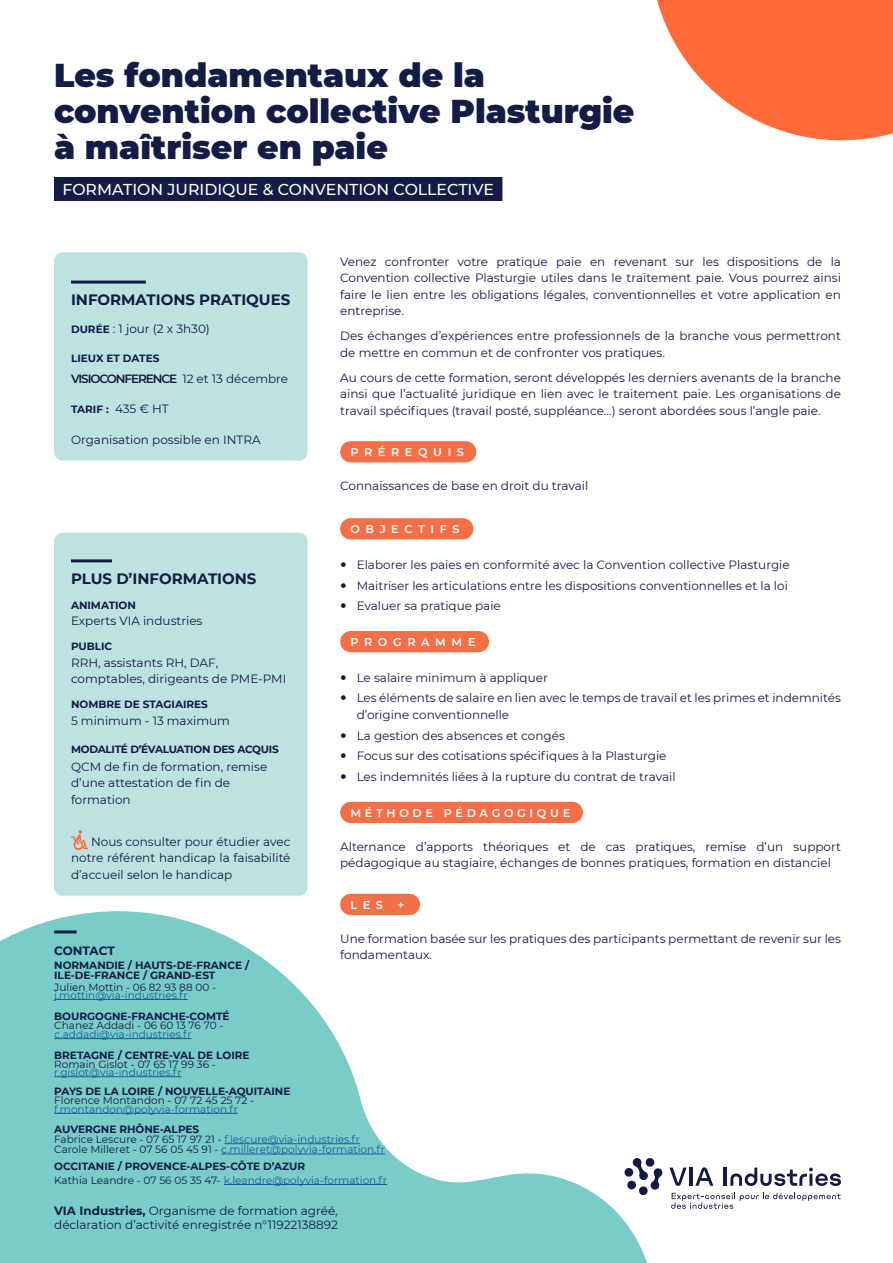
<style>
.page{position:relative;width:893px;height:1263px;background:#fff}
.page>*{position:absolute;margin:0;border:0;box-sizing:border-box;transform-origin:0 0}
.t1{font:900 33px "Montserrat";color:#131c45}
.t2{font:500 15.75px "Montserrat";color:#fff}
.t3{font:700 15px "Montserrat";color:#131c45}
.intro_et_contenus{font:12px/16.5px "Montserrat";color:#131944}
.t4{font:12px/14.4px "Montserrat";color:#131c45}
.t5{font:600 12px "Montserrat";letter-spacing:-.09em;color:#131944}
.t6{font:700 12px "Montserrat";letter-spacing:-.01em;color:#131c45}
.t7{font:600 11.25px "Montserrat";letter-spacing:.495em;color:#fff}
.t8{font:600 11.25px "Montserrat";letter-spacing:.33em;color:#fff}
.t9{font:10.5px/10.2px "Montserrat";color:#175d9e}
.t10{font:700 10.5px/10.2px "Montserrat";color:#131c45}
.intro_et_contenus-2{font:700 10.5px "Montserrat";letter-spacing:-.005em;color:#131944}
.t11{font:10.5px "Montserrat";color:#131944}
.t12{font:10.5px "Montserrat";color:#131c45}
.intro_et_contenus-3{font:700 10.5px "Montserrat";letter-spacing:-.025em;color:#131944}
.s1{font-weight:700;font-size:10.5px}
.s2{font-weight:400}
.s3{font-weight:400;font-size:12px}
.s4{font-weight:700;color:#131c45}
.s5{color:#131c45}
.s6{font-weight:400;color:#175d9e}
.s7{font-weight:700}
</style>
<div class="page">
<svg style="left:0;top:911px;width:647px;height:352px;fill:#7accc8"></svg>
<hr style="left:54px;top:930px;width:23px;height:3px;background:#131c45">
<hr style="left:54px;top:999px;width:134px;height:1px;background:#175d9e">
<hr style="left:54px;top:1038px;width:138px;height:1px;background:#175d9e">
<hr style="left:54px;top:1076px;width:128px;height:1px;background:#175d9e">
<hr style="left:54px;top:1113px;width:184px;height:1px;background:#175d9e">
<hr style="left:224px;top:1143px;width:136px;height:1px;background:#175d9e">
<hr style="left:221px;top:1154px;width:164px;height:1px;background:#175d9e">
<hr style="left:224px;top:1184px;width:163px;height:1px;background:#175d9e">
<div style="left:54px;top:177px;width:448px;height:24px;background:#131c45"></div>
<svg style="left:657px;top:0;width:236px;height:141px"></svg>
<svg style="left:671px;top:1193px;width:170px;height:16px"></svg>
<svg style="left:624px;top:1157px;width:39px;height:38px"></svg>
<svg style="left:669px;top:1167px;width:18px;height:19px"></svg>
<hr style="left:689px;top:1167px;width:3px;height:19px;background:#131944">
<svg style="left:695px;top:1167px;width:18px;height:19px"></svg>
<hr style="left:723px;top:1167px;width:3px;height:19px;background:#131944">
<svg style="left:730px;top:1167px;width:111px;height:19px"></svg>
<div style="left:340px;top:441px;width:136px;height:21px;background:#f36f48;border-radius:11px"></div>
<div style="left:340px;top:518px;width:133px;height:21px;background:#f36f48;border-radius:11px"></div>
<div style="left:340px;top:631px;width:149px;height:21px;background:#f36f48;border-radius:11px"></div>
<div style="left:340px;top:802px;width:243px;height:21px;background:#f36f48;border-radius:11px"></div>
<div style="left:340px;top:894px;width:80px;height:21px;background:#f36f48;border-radius:11px"></div>
<div style="left:54px;top:533px;width:254px;height:363px;background:#bde3e1;border-radius:9px"></div>
<hr style="left:71px;top:559px;width:41px;height:3px;background:#131c45">
<svg style="left:71px;top:830px;width:17px;height:20px"></svg>
<div style="left:54px;top:252px;width:254px;height:209px;background:#bde3e1;border-radius:9px"></div>
<hr style="left:71px;top:281px;width:75px;height:3px;background:#131c45">
<p class="t1" style="left:54px;top:50px;width:432px">Les fondamentaux de la</p>
<p class="t1" style="left:54px;top:86px;width:582px">convention collective Plasturgie</p>
<p class="t1" style="left:54px;top:122px;width:335px">à maîtriser en paie</p>
<p class="t2" style="left:63px;top:178px;width:433px">FORMATION JURIDIQUE &amp; CONVENTION COLLECTIVE</p>
<p class="intro_et_contenus" style="left:340px;top:253px;width:502px;text-align:justify">Venez confronter votre pratique paie en revenant sur les dispositions de la Convention collective Plasturgie utiles dans le traitement paie. Vous pourrez ainsi faire le lien entre les obligations légales, conventionnelles et votre application en entreprise.</p>
<p class="intro_et_contenus" style="left:340px;top:327px;width:502px">Des échanges d’expériences entre professionnels de la branche vous permettront de mettre en commun et de confronter vos pratiques.</p>
<p class="intro_et_contenus" style="left:340px;top:369px;width:502px;text-align:justify">Au cours de cette formation, seront développés les derniers avenants de la branche ainsi que l’actualité juridique en lien avec le traitement paie. Les organisations de travail spécifiques (travail posté, suppléance…) seront abordées sous l’angle paie.</p>
<p class="t7" style="left:350px;top:444px;width:115px">PRÉREQUIS</p>
<p class="intro_et_contenus" style="left:340px;top:477px;width:250px">Connaissances de base en droit du travail</p>
<p class="t7" style="left:350px;top:521px;width:111px">OBJECTIFS</p>
<p class="t4" style="left:357px;top:557px;width:434px">Elaborer les paies en conformité avec la Convention collective Plasturgie</p>
<p class="t4" style="left:357px;top:578px;width:433px">Maitriser les articulations entre les dispositions conventionnelles et la loi</p>
<p class="t4" style="left:357px;top:598px;width:146px">Evaluer sa pratique paie</p>
<p class="t7" style="left:350px;top:634px;width:127px">PROGRAMME</p>
<p class="t4" style="left:357px;top:670px;width:193px">Le salaire minimum à appliquer</p>
<p class="t4" style="left:357px;top:689px;width:486px;line-height:16.5px">Les éléments de salaire en lien avec le temps de travail et les primes et indemnités d’origine conventionnelle</p>
<p class="t4" style="left:357px;top:728px;width:210px">La gestion des absences et congés</p>
<p class="t4" style="left:357px;top:748px;width:311px">Focus sur des cotisations spécifiques à la Plasturgie</p>
<p class="t4" style="left:357px;top:769px;width:320px">Les indemnités liées à la rupture du contrat de travail</p>
<p class="t8" style="left:350px;top:805px;width:221px">MÉTHODE PÉDAGOGIQUE</p>
<p class="intro_et_contenus" style="left:340px;top:838px;width:502px">Alternance d’apports théoriques et de cas pratiques, remise d’un support pédagogique au stagiaire, échanges de bonnes pratiques, formation en distanciel</p>
<p class="t7" style="left:350px;top:897px;width:34px">LES</p>
<p class="t7" style="left:397px;top:897px;width:8px">+</p>
<p class="intro_et_contenus" style="left:340px;top:930px;width:502px">Une formation basée sur les pratiques des participants permettant de revenir sur les fondamentaux.</p>
<p class="t3" style="left:71px;top:289px;width:221px">INFORMATIONS PRATIQUES</p>
<p class="intro_et_contenus" style="left:71px;top:320px;width:140px"><span class="s1">DURÉE</span> : 1 jour (2 x 3h30)</p>
<p class="intro_et_contenus-2" style="left:71px;top:351px;width:90px">LIEUX ET DATES</p>
<p class="t5" style="left:71px;top:371px;width:219px">VISIOCONFERENCE <span class="s2">12 et 13 décembre</span></p>
<p class="intro_et_contenus-2" style="left:71px;top:402px;width:99px">TARIF : <span class="s3">435 € HT</span></p>
<p class="intro_et_contenus" style="left:71px;top:431px;width:191px">Organisation possible en INTRA</p>
<p class="t3" style="left:71px;top:567px;width:187px">PLUS D’INFORMATIONS</p>
<p class="intro_et_contenus-2" style="left:71px;top:597px;width:66px">ANIMATION</p>
<p class="intro_et_contenus" style="left:71px;top:612px;width:133px">Experts VIA industries</p>
<p class="intro_et_contenus-2" style="left:71px;top:639px;width:43px">PUBLIC</p>
<p class="intro_et_contenus" style="left:71px;top:654px;width:217px">RRH, assistants RH, DAF, comptables, dirigeants de PME-PMI</p>
<p class="intro_et_contenus-2" style="left:71px;top:697px;width:138px">NOMBRE DE STAGIAIRES</p>
<p class="intro_et_contenus" style="left:71px;top:712px;width:160px">5 minimum - 13 maximum</p>
<p class="intro_et_contenus-3" style="left:71px;top:741px;width:209px">MODALITÉ D’ÉVALUATION DES ACQUIS</p>
<p class="intro_et_contenus" style="left:71px;top:758px;width:198px">QCM de fin de formation, remise d’une attestation de fin de formation</p>
<p class="intro_et_contenus" style="left:71px;top:833px;width:221px;text-align:justify;text-indent:20px">Nous consulter pour étudier avec notre référent handicap la faisabilité d’accueil selon le handicap</p>
<p class="t6" style="left:54px;top:942px;width:62px">CONTACT</p>
<p class="t10" style="left:54px;top:960px;width:197px">NORMANDIE / HAUTS-DE-FRANCE /<br>ILE-DE-FRANCE / GRAND-EST</p>
<p class="t12" style="left:54px;top:980px;width:163px">Julien Mottin - 06 82 93 88 00 -</p>
<p class="t9" style="left:54px;top:989px;width:135px">j.mottin@via-industries.fr</p>
<p class="t10" style="left:54px;top:1010px;width:177px">BOURGOGNE-FRANCHE-COMTÉ</p>
<p class="t12" style="left:54px;top:1018px;width:171px">Chanez Addadi - 06 60 13 76 70 -</p>
<p class="t9" style="left:54px;top:1029px;width:139px">c.addadi@via-industries.fr</p>
<p class="t10" style="left:54px;top:1050px;width:197px">BRETAGNE / CENTRE-VAL DE LOIRE</p>
<p class="t11" style="left:54px;top:1057px;width:163px">Romain Gislot - 07 65 17 99 36 -</p>
<p class="t9" style="left:54px;top:1067px;width:129px">r.gislot@via-industries.fr</p>
<p class="t10" style="left:54px;top:1085px;width:238px">PAYS DE LA LOIRE / NOUVELLE-AQUITAINE</p>
<p class="t11" style="left:54px;top:1092px;width:202px">Florence Montandon - 07 72 45 25 72 -</p>
<p class="t9" style="left:54px;top:1103px;width:185px">f.montandon@polyvia-formation.fr</p>
<p class="t9" style="left:54px;top:1123px;width:332px"><span class="s4">AUVERGNE RHÔNE-ALPES<br></span><span class="s5">Fabrice Lescure - 07 65 17 97 21 -</span> f.lescure@via-industries.fr<br><span class="s5">Carole Milleret - 07 56 05 45 91 -</span> c.milleret@polyvia-formation.fr</p>
<p class="t10" style="left:54px;top:1159px;width:334px;line-height:13.2px">OCCITANIE / PROVENCE-ALPES-CÔTE D’AZUR<br><span class="s2">Kathia Leandre - 07 56 05 35 47-</span> <span class="s6">k.leandre@polyvia-formation.fr</span></p>
<p class="t4" style="left:54px;top:1203px;width:285px"><span class="s7">VIA Industries,</span> Organisme de formation agréé, déclaration d’activité enregistrée n°11922138892</p>
</div>
